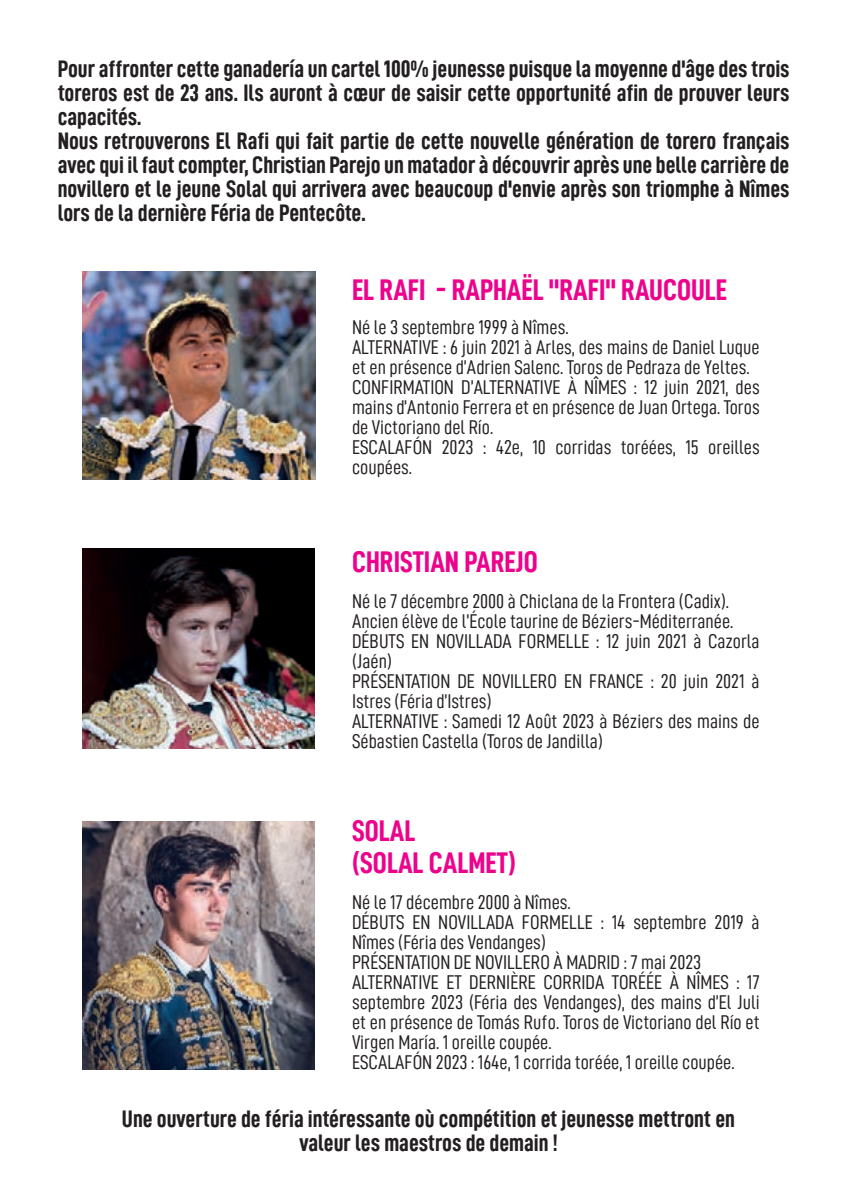
<style>
.page{position:relative;width:842px;height:1191px;background:#fff}
.page>*{position:absolute;margin:0;border:0;box-sizing:border-box;transform-origin:0 0}
.t1{font:30px/32px "D DIN Condensed Bold";color:#ed028c}
.t2{font:24px/24px "D DIN Condensed Bold";color:#231f20}
.t3{font:20px/20px "D DIN Condensed";color:#231f20}
</style>
<div class="page">
<img style="left:83px;top:272px;width:232px;height:207px">
<img style="left:82px;top:548px;width:233px;height:200px">
<img style="left:82px;top:821px;width:233px;height:248px">
<p class="t2" style="left:58px;top:56px;width:733px">Pour affronter cette ganadería un cartel 100% jeunesse puisque la moyenne d'âge des trois toreros est de 23 ans. Ils auront à cœur de saisir cette opportunité afin de prouver leurs capacités.<br>Nous retrouverons El Rafi qui fait partie de cette nouvelle génération de torero français avec qui il faut compter, Christian Parejo un matador à découvrir après une belle carrière de novillero et le jeune Solal qui arrivera avec beaucoup d'envie après son triomphe à Nîmes lors de la dernière Féria de Pentecôte.</p>
<h1 class="t1" style="left:352px;top:273px;width:377px">EL RAFI - RAPHAËL "RAFI" RAUCOULE</h1>
<p class="t3" style="left:352px;top:317px;width:409px">Né le 3 septembre 1999 à Nîmes.<br>ALTERNATIVE : 6 juin 2021 à Arles, des mains de Daniel Luque et en présence d’Adrien Salenc. Toros de Pedraza de Yeltes.<br>CONFIRMATION D’ALTERNATIVE À NÎMES : 12 juin 2021, des mains d’Antonio Ferrera et en présence de Juan Ortega. Toros de Victoriano del Río.<br>ESCALAFÓN 2023 : 42e, 10 corridas toréées, 15 oreilles coupées.</p>
<h1 class="t1" style="left:352px;top:544px;width:187px">CHRISTIAN PAREJO</h1>
<p class="t3" style="left:352px;top:590px;width:409px">Né le 7 décembre 2000 à Chiclana de la Frontera (Cadix).<br>Ancien élève de l’École taurine de Béziers-Méditerranée.<br>DÉBUTS EN NOVILLADA FORMELLE : 12 juin 2021 à Cazorla (Jaén)<br>PRÉSENTATION DE NOVILLERO EN FRANCE : 20 juin 2021 à Istres (Féria d’Istres)<br>ALTERNATIVE : Samedi 12 Août 2023 à Béziers des mains de Sébastien Castella (Toros de Jandilla)</p>
<h1 class="t1" style="left:352px;top:813px;width:166px">SOLAL<br>(SOLAL CALMET)</h1>
<p class="t3" style="left:352px;top:891px;width:409px">Né le 17 décembre 2000 à Nîmes.<br>DÉBUTS EN NOVILLADA FORMELLE : 14 septembre 2019 à Nîmes (Féria des Vendanges)<br>PRÉSENTATION DE NOVILLERO À MADRID : 7 mai 2023<br>ALTERNATIVE ET DERNIÈRE CORRIDA TORÉÉE À NÎMES : 17 septembre 2023 (Féria des Vendanges), des mains d’El Juli et en présence de Tomás Rufo. Toros de Victoriano del Río et Virgen María. 1 oreille coupée.<br>ESCALAFÓN 2023 : 164e, 1 corrida toréée, 1 oreille coupée.</p>
<p class="t2" style="left:122px;top:1106px;width:614px;text-align:center">Une ouverture de féria intéressante où compétition et jeunesse mettront en valeur les maestros de demain !</p>
</div>
